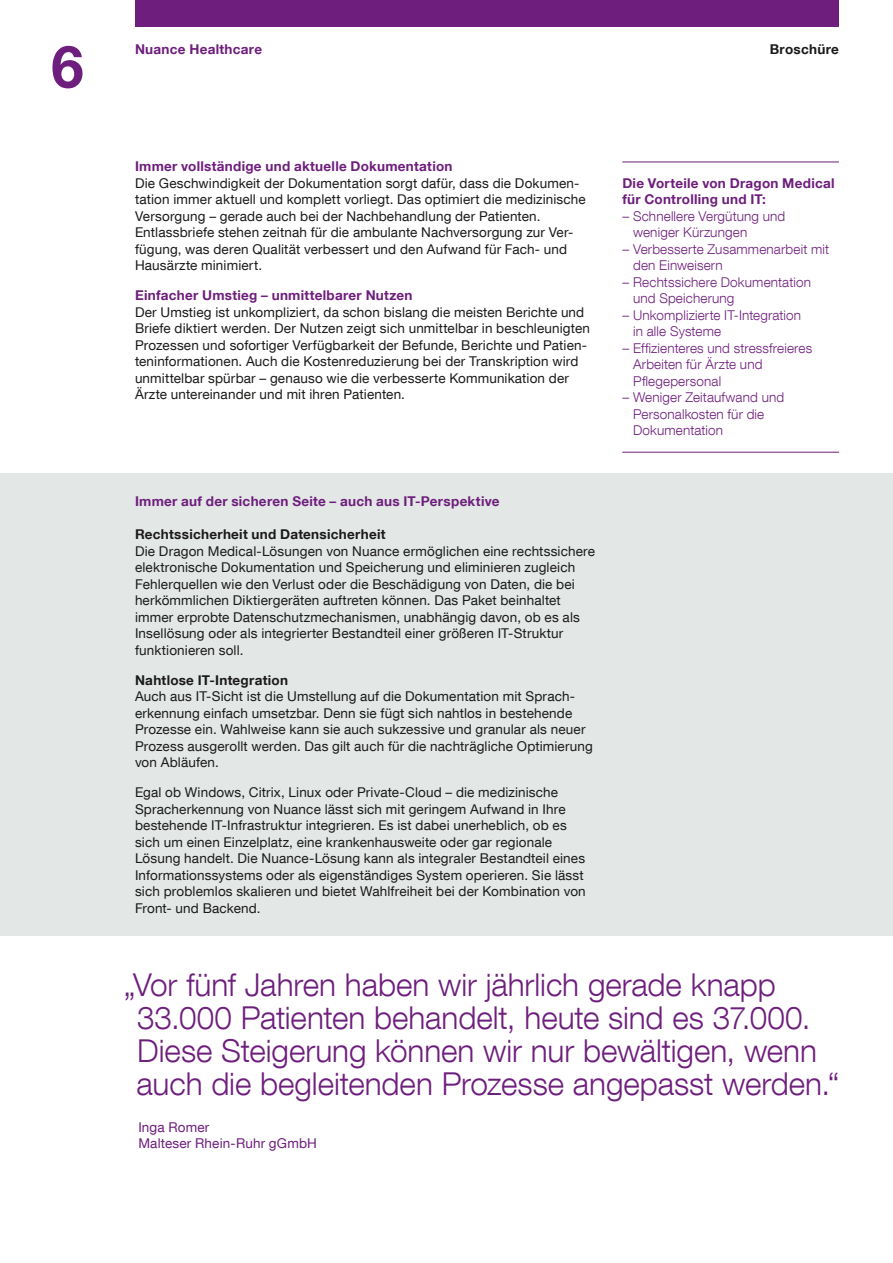
<style>
.page{position:relative;width:893px;height:1263px;background:#fff}
.page>*{position:absolute;margin:0;border:0;box-sizing:border-box;transform-origin:0 0}
.t1{font:700 58.5px "Helvetica Neue LT Com";color:#6e1e7c}
.t2{font:300 31.5px/33px "Helvetica Neue LT Com";color:#6e1e7c}
.t3{font:13.5px/16.5px "Helvetica Neue LT Com";letter-spacing:.01em;color:#1a1a19}
.t4{font:300 13.5px/16.5px "Helvetica Neue LT Com";letter-spacing:.01em;color:#6e1e7c}
.t5{font:700 13.5px/16.5px "Helvetica Neue LT Com";letter-spacing:.02em;color:#6e1e7c}
.t6{font:700 13.5px "Helvetica Neue LT Com";letter-spacing:.02em;color:#1a1a19}
.t7{font:13.5px/16.5px "Helvetica Neue LT Com";letter-spacing:.01em;color:#6e1e7c}
</style>
<div class="page">
<div style="left:135px;top:0;width:704px;height:27px;background:#6e1e7c"></div>
<div style="left:0;top:473px;width:893px;height:462px;background:#e3e7e6"></div>
<hr style="left:622px;top:452px;width:217px;height:1px;background:#6e1e7c">
<hr style="left:622px;top:162px;width:217px;height:1px;background:#6e1e7c">
<h1 class="t1" style="left:51px;top:30px;width:34px">6</h1>
<p class="t5" style="left:135px;top:41px;width:129px">Nuance Healthcare</p>
<p class="t6" style="left:770px;top:41px;width:71px">Broschüre</p>
<p class="t5" style="left:135px;top:158px;width:319px">Immer vollständige und aktuelle Dokumentation</p>
<p class="t3" style="left:135px;top:174px;width:452px">Die Geschwindigkeit der Dokumentation sorgt dafür, dass die Dokumen&shy;tation immer aktuell und komplett vorliegt. Das optimiert die medizinische Versorgung – gerade auch bei der Nachbehandlung der Patienten.<br>Entlassbriefe stehen zeitnah für die ambulante Nachversorgung zur Ver&shy;fügung, was deren Qualität verbessert und den Aufwand für Fach- und Hausärzte minimiert.</p>
<p class="t5" style="left:135px;top:287px;width:279px">Einfacher Umstieg – unmittelbarer Nutzen</p>
<p class="t3" style="left:135px;top:303px;width:456px">Der Umstieg ist unkompliziert, da schon bislang die meisten Berichte und Briefe diktiert werden. Der Nutzen zeigt sich unmittelbar in beschleunigten Prozessen und sofortiger Verfügbarkeit der Befunde, Berichte und Patien&shy;teninformationen. Auch die Kostenreduzierung bei der Transkription wird unmittelbar spürbar – genauso wie die verbesserte Kommunikation der Ärzte untereinander und mit ihren Patienten.</p>
<p class="t5" style="left:135px;top:492px;width:366px">Immer auf der sicheren Seite – auch aus IT-Perspektive</p>
<p class="t6" style="left:135px;top:526px;width:252px">Rechtssicherheit und Datensicherheit</p>
<p class="t3" style="left:135px;top:542px;width:462px">Die Dragon Medical-Lösungen von Nuance ermöglichen eine rechtssichere elektronische Dokumentation und Speicherung und eliminieren zugleich Fehlerquellen wie den Verlust oder die Beschädigung von Daten, die bei herkömmlichen Diktiergeräten auftreten können. Das Paket beinhaltet immer erprobte Datenschutzmechanismen, unabhängig davon, ob es als Insellösung oder als integrierter Bestandteil einer größeren IT-Struktur funktionieren soll.</p>
<p class="t6" style="left:135px;top:671px;width:155px">Nahtlose IT-Integration</p>
<p class="t3" style="left:135px;top:688px;width:459px">Auch aus IT-Sicht ist die Umstellung auf die Dokumentation mit Sprach&shy;erkennung einfach umsetzbar. Denn sie fügt sich nahtlos in bestehende Prozesse ein. Wahlweise kann sie auch sukzessive und granular als neuer Prozess ausgerollt werden. Das gilt auch für die nachträgliche Optimierung von Abläufen.</p>
<p class="t3" style="left:135px;top:784px;width:452px">Egal ob Windows, Citrix, Linux oder Private-Cloud – die medizinische Spracherkennung von Nuance lässt sich mit geringem Aufwand in Ihre bestehende IT-Infrastruktur integrieren. Es ist dabei unerheblich, ob es sich um einen Einzelplatz, eine krankenhausweite oder gar regionale Lösung handelt. Die Nuance-Lösung kann als integraler Bestandteil eines Informationssystems oder als eigenständiges System operieren. Sie lässt sich problemlos skalieren und bietet Wahlfreiheit bei der Kombination von Front- und Backend.</p>
<p class="t5" style="left:622px;top:174px;width:214px">Die Vorteile von Dragon Medical für Controlling und IT:</p>
<p class="t4" style="left:633px;top:207px;width:154px;text-indent:-11px">– Schnellere Vergütung und weniger Kürzungen</p>
<p class="t4" style="left:633px;top:240px;width:198px;text-indent:-11px">– Verbesserte Zusammenarbeit mit den Einweisern</p>
<p class="t4" style="left:633px;top:273px;width:179px;text-indent:-11px">– Rechtssichere Dokumentation und Speicherung</p>
<p class="t4" style="left:633px;top:306px;width:170px;text-indent:-11px">– Unkomplizierte IT-Integration in alle Systeme</p>
<p class="t4" style="left:633px;top:339px;width:181px;text-indent:-11px">– Effizienteres und stressfreieres<br>Arbeiten für Ärzte und<br>Pflegepersonal</p>
<p class="t4" style="left:633px;top:389px;width:153px;text-indent:-11px">– Weniger Zeitaufwand und<br>Personalkosten für die<br>Dokumentation</p>
<h2 class="t2" style="left:136px;top:968px;width:704px;text-indent:-13px">„Vor fünf Jahren haben wir jährlich gerade knapp 33.000 Patienten behandelt, heute sind es 37.000.<br>Diese Steigerung können wir nur bewältigen, wenn auch die begleitenden Prozesse angepasst werden.“</h2>
<p class="t7" style="left:138px;top:1118px;width:180px">Inga Romer<br>Malteser Rhein-Ruhr gGmbH</p>
</div>
